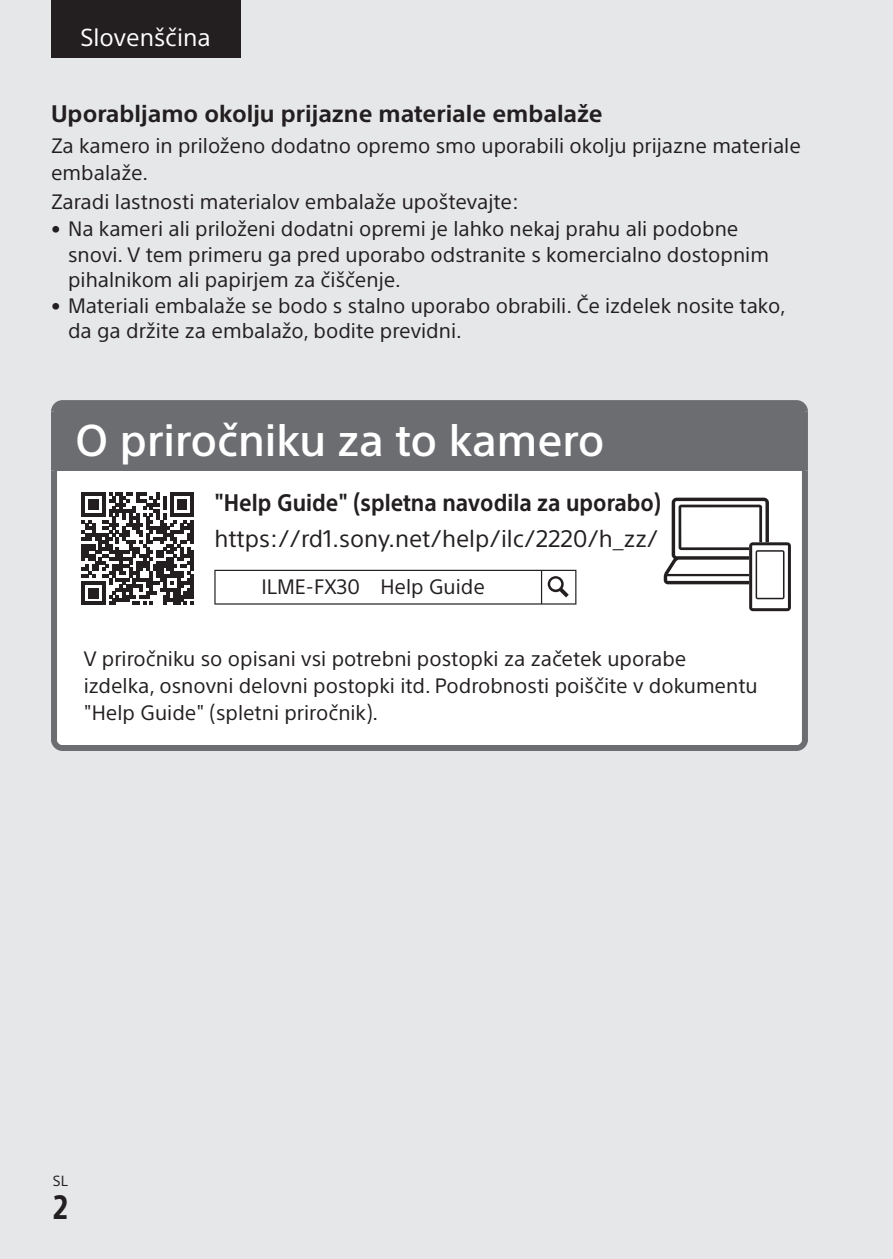
<style>
.page{position:relative;width:893px;height:1259px;background:#e6e7e9}
.page>*{position:absolute;margin:0;border:0;box-sizing:border-box;transform-origin:0 0}
.t1{font:500 43.5px "SST";color:#fff}
.t2{font:700 condensed 33px "SST";color:#231f20}
.t3{font:24px "SST";color:#fff}
.t4{font:700 23.4px "SST";color:#231f20}
.t5{font:23.4px "SST";color:#231f20}
.t6{font:700 23.4px "SST";color:#231f20;scale:.91 1}
.t7{font:20.4px/25.5px "SST";color:#231f20}
.t8{font:14.4px "SST";color:#231f20}
</style>
<div class="page">
<div style="left:51px;top:0;width:189px;height:58px;background:#231f20"></div>
<div style="left:54px;top:411px;width:751px;height:59px;background:#6c6d70"></div>
<div style="left:54px;top:470px;width:751px;height:271px;background:#fff"></div>
<div style="left:51px;top:411px;width:6px;height:59px;background:#6c6d70"></div>
<div style="left:802px;top:411px;width:6px;height:59px;background:#6c6d70"></div>
<div style="left:51px;top:470px;width:6px;height:271px;background:#6c6d70"></div>
<div style="left:802px;top:470px;width:6px;height:271px;background:#6c6d70"></div>
<svg style="left:664px;top:497px;width:127px;height:114px"></svg>
<svg style="left:82px;top:493px;width:112px;height:112px"></svg>
<svg style="left:214px;top:570px;width:362px;height:34px"></svg>
<svg style="left:51px;top:400px;width:757px;height:11px;background:#6d6e71"></svg>
<svg style="left:51px;top:741px;width:757px;height:10px;background:#a6a7a8"></svg>
<p class="t3" style="left:80px;top:23px;width:132px">Slovenščina</p>
<p class="t4" style="left:51px;top:100px;width:553px">Uporabljamo okolju prijazne materiale embalaže</p>
<p class="t7" style="left:51px;top:132px;width:751px;line-height:27.9px">Za kamero in priloženo dodatno opremo smo uporabili okolju prijazne materiale embalaže.<br>Zaradi lastnosti materialov embalaže upoštevajte:</p>
<p class="t7" style="left:68px;top:216px;width:702px;text-indent:-17px">• Na kameri ali priloženi dodatni opremi je lahko nekaj prahu ali podobne snovi. V tem primeru ga pred uporabo odstranite s komercialno dostopnim pihalnikom ali papirjem za čiščenje.</p>
<p class="t7" style="left:68px;top:292px;width:719px;text-indent:-17px">• Materiali embalaže se bodo s stalno uporabo obrabili. Če izdelek nosite tako, da ga držite za embalažo, bodite previdni.</p>
<h1 class="t1" style="left:75px;top:414px;width:531px">O priročniku za to kamero</h1>
<p class="t6" style="left:214px;top:489px;width:492px">"Help Guide" (spletna navodila za uporabo)</p>
<p class="t5" style="left:214px;top:525px;width:445px">https://rd1.sony.net/help/ilc/2220/h_zz/</p>
<p class="t7" style="left:261px;top:574px;width:225px">ILME-FX30 Help Guide</p>
<p class="t7" style="left:84px;top:645px;width:675px;line-height:27px">V priročniku so opisani vsi potrebni postopki za začetek uporabe izdelka, osnovni delovni postopki itd. Podrobnosti poiščite v dokumentu "Help Guide" (spletni priročnik).</p>
<p class="t8" style="left:53px;top:1172px;width:17px">SL</p>
<h2 class="t2" style="left:53px;top:1188px;width:16px">2</h2>
</div>
